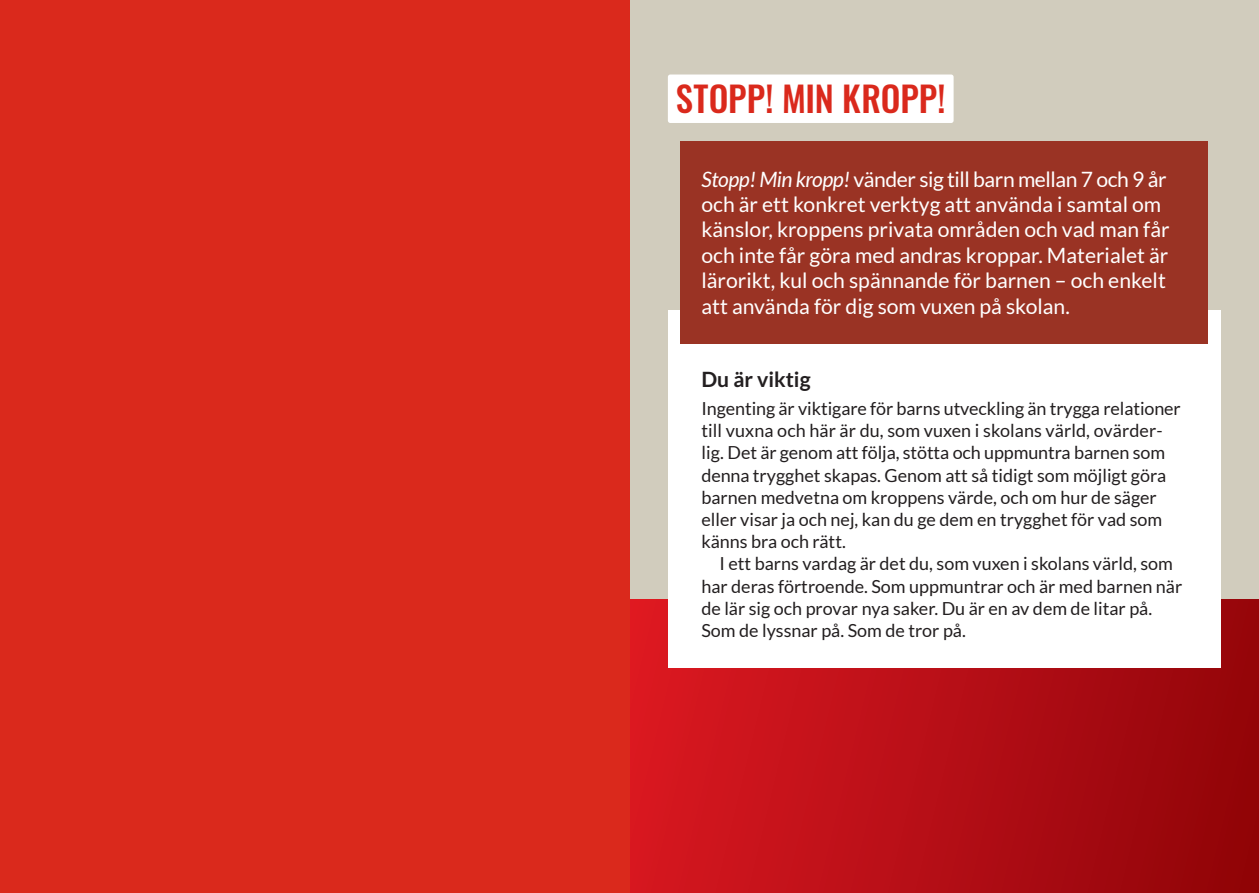
<style>
.page{position:relative;width:1259px;height:893px;background:#d1ccbd}
.page>*{position:absolute;margin:0;border:0;box-sizing:border-box;transform-origin:0 0}
.Titel{font:34.95px "Oswald";color:#da291c}
.Titel-2{font:21.15px/25.3px "Lato";color:#fff}
.Rubrik{font:700 21.15px "Lato";color:#231f20}
.Bröd_utan_indrag{font:18px/22.2px "Lato";color:#231f20}
.Bröd{font:18px/22.2px "Lato";color:#231f20}
.s1{font-style:italic}
</style>
<div class="page">
<svg style="left:629px;top:599px;width:630px;height:294px;background:#b60e15"></svg>
<div style="left:668px;top:310px;width:552px;height:358px;background:#fff"></div>
<div style="left:668px;top:75px;width:285px;height:48px;background:#fff;border-radius:2px"></div>
<div style="left:680px;top:141px;width:528px;height:202px;background:#9a3324"></div>
<div style="left:0;top:0;width:629px;height:893px;background:#da291c"></div>
<p class="Titel" style="left:675px;top:68px;width:271px">STOPP! MIN KROPP!</p>
<p class="Titel-2" style="left:701px;top:166px;width:470px"><span class="s1">Stopp! Min kropp!</span> vänder sig till barn mellan 7 och 9 år och är ett konkret verktyg att använda i samtal om känslor, kroppens privata områden och vad man får och inte får göra med andras kroppar. Materialet är lärorikt, kul och spännande för barnen – och enkelt att använda för dig som vuxen på skolan.</p>
<p class="Rubrik" style="left:701px;top:367px;width:111px">Du är viktig</p>
<p class="Bröd_utan_indrag" style="left:701px;top:397px;width:481px">Ingenting är viktigare för barns utveckling än trygga relationer till vuxna och här är du, som vuxen i skolans värld, ovärder&shy;lig. Det är genom att följa, stötta och uppmuntra barnen som denna trygghet skapas. Genom att så tidigt som möjligt göra barnen medvetna om kroppens värde, och om hur de säger eller visar ja och nej, kan du ge dem en trygghet för vad som känns bra och rätt.</p>
<p class="Bröd" style="left:701px;top:553px;width:482px;text-indent:18px">I ett barns vardag är det du, som vuxen i skolans värld, som har deras förtroende. Som uppmuntrar och är med barnen när de lär sig och provar nya saker. Du är en av dem de litar på.<br>Som de lyssnar på. Som de tror på.</p>
</div>
